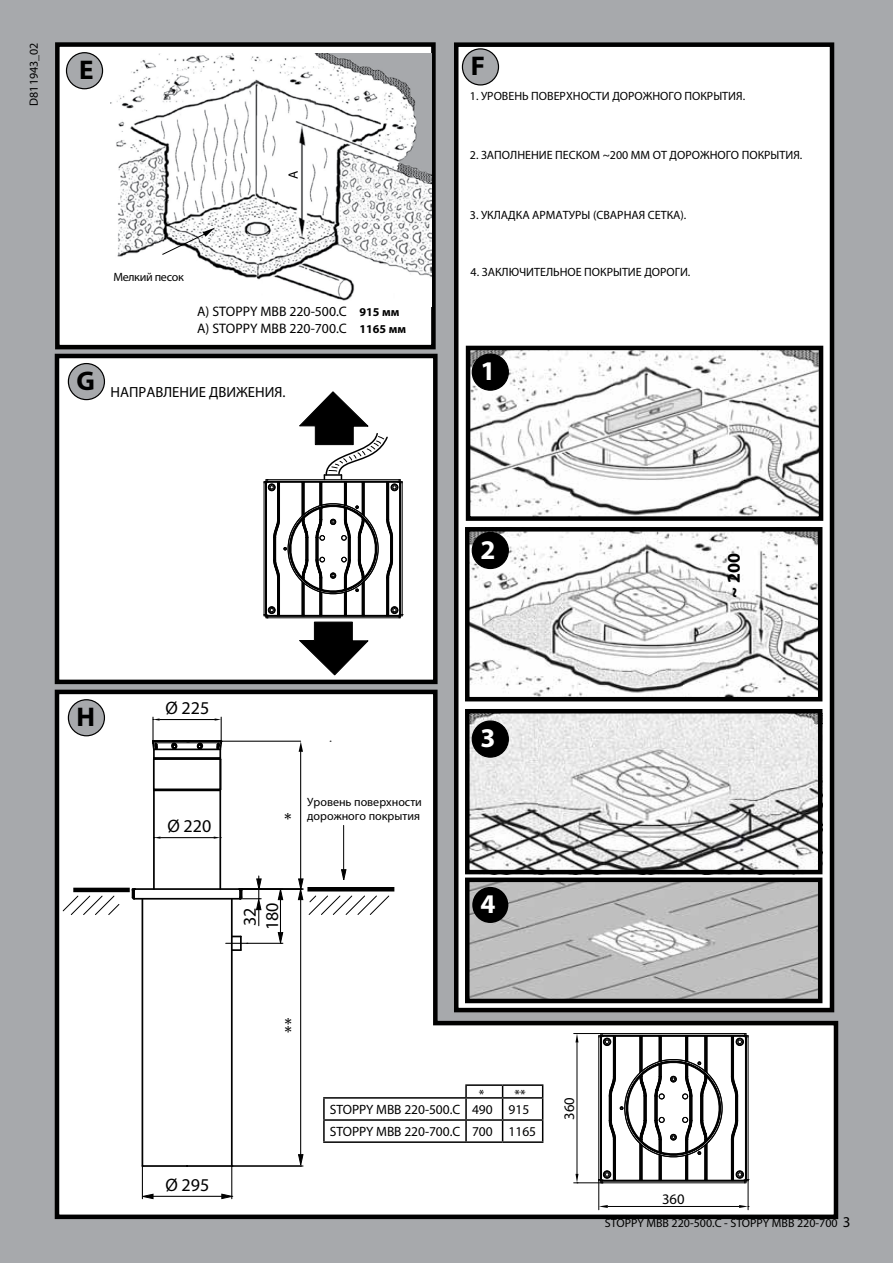
<style>
.page{position:relative;width:893px;height:1263px;background:#a7a9ac}
.page>*{position:absolute;margin:0;border:0;box-sizing:border-box;transform-origin:0 0}
.t1{font:700 27.15px "Myriad Pro";color:#000}
.t2{font:700 27.15px "Myriad Pro";color:#fff}
.t3{font:18px "Myriad Pro";color:#000}
.t4{font:700 18px "Myriad Pro";color:#000}
.t5{font:14.7px "Myriad Pro";color:#000}
.t6{font:13.8px/16.5px "Myriad Pro";color:#000}
.t7{font:13.5px/15px "Myriad Pro";letter-spacing:-.005em;color:#000;text-align:right}
.t8{font:12px "Myriad Pro";color:#000}
.t9{font:12px "Myriad Pro";letter-spacing:-.025em;color:#000}
.s1{font-weight:700;font-size:12px}
.s2{font-size:15px}
</style>
<div class="page">
<div style="left:456px;top:45px;width:376px;height:965px;background:#fff"></div>
<div style="left:454px;top:42px;width:380px;height:970px;border:5px solid #000"></div>
<img style="left:471px;top:533px;width:345px;height:154px">
<img style="left:472px;top:352px;width:345px;height:163px">
<div style="left:55px;top:42px;width:381px;height:307px;background:#fff;border:5px solid #000"></div>
<div style="left:66px;top:53px;width:37px;height:36px;background:#a7a9ac;border-radius:50%"></div>
<div style="left:66px;top:52px;width:37px;height:37px;border:1px solid #000;border-radius:50%"></div>
<div style="left:55px;top:354px;width:383px;height:330px;background:#fff;border:5px solid #000"></div>
<svg style="left:54px;top:687px;width:785px;height:533px;background:#e1e1e1"></svg>
<div style="left:462px;top:49px;width:36px;height:36px;background:#a7a9ac;border-radius:50%"></div>
<div style="left:462px;top:48px;width:37px;height:38px;border:1px solid #000;border-radius:50%"></div>
<div style="left:68px;top:364px;width:36px;height:36px;background:#a7a9ac;border-radius:50%"></div>
<div style="left:68px;top:363px;width:37px;height:37px;border:1px solid #000;border-radius:50%"></div>
<div style="left:68px;top:700px;width:36px;height:36px;background:#a7a9ac;border-radius:50%"></div>
<div style="left:68px;top:699px;width:37px;height:37px;border:1px solid #000;border-radius:50%"></div>
<div style="left:466px;top:346px;width:357px;height:175px;border:5px solid #000"></div>
<div style="left:465px;top:527px;width:357px;height:174px;border:5px solid #000"></div>
<div style="left:465px;top:709px;width:357px;height:165px;border:5px solid #000"></div>
<div style="left:465px;top:877px;width:357px;height:126px;border:5px solid #000"></div>
<div style="left:472px;top:354px;width:36px;height:36px;background:#000;border-radius:50%"></div>
<div style="left:472px;top:353px;width:37px;height:38px;border:1px solid #000;border-radius:50%"></div>
<div style="left:472px;top:532px;width:36px;height:36px;background:#000;border-radius:50%"></div>
<div style="left:472px;top:532px;width:37px;height:37px;border:1px solid #000;border-radius:50%"></div>
<div style="left:472px;top:721px;width:36px;height:36px;background:#000;border-radius:50%"></div>
<div style="left:472px;top:720px;width:37px;height:38px;border:1px solid #000;border-radius:50%"></div>
<div style="left:472px;top:887px;width:36px;height:36px;background:#000;border-radius:50%"></div>
<img style="left:110px;top:54px;width:322px;height:252px">
<svg style="left:161px;top:228px;width:54px;height:27px"></svg>
<hr style="left:343px;top:825px;width:1px;height:49px;background:#000">
<hr style="left:307px;top:887px;width:87px;height:4px;background:#000">
<hr style="left:73px;top:888px;width:57px;height:4px;background:#000">
<svg style="left:62px;top:895px;width:58px;height:20px"></svg>
<hr style="left:134px;top:898px;width:106px;height:2px;background:#000">
<hr style="left:135px;top:888px;width:104px;height:2px;background:#000">
<hr style="left:187px;top:1165px;width:45px;height:2px;background:#000">
<hr style="left:142px;top:1165px;width:45px;height:2px;background:#000">
<hr style="left:142px;top:899px;width:1px;height:267px;background:#000">
<hr style="left:231px;top:950px;width:2px;height:216px;background:#000">
<hr style="left:231px;top:899px;width:2px;height:37px;background:#000">
<hr style="left:154px;top:757px;width:66px;height:2px;background:#000">
<hr style="left:154px;top:789px;width:66px;height:2px;background:#000">
<hr style="left:154px;top:748px;width:66px;height:2px;background:#000">
<hr style="left:153px;top:790px;width:2px;height:99px;background:#000">
<hr style="left:219px;top:790px;width:2px;height:99px;background:#000">
<hr style="left:153px;top:740px;width:33px;height:2px;background:#000">
<hr style="left:190px;top:740px;width:31px;height:2px;background:#000">
<hr style="left:154px;top:758px;width:66px;height:2px;background:#000">
<hr style="left:154px;top:788px;width:66px;height:2px;background:#000">
<hr style="left:153px;top:759px;width:2px;height:30px;background:#000">
<hr style="left:220px;top:759px;width:1px;height:30px;background:#000">
<svg style="left:170px;top:738px;width:34px;height:13px"></svg>
<hr style="left:153px;top:742px;width:68px;height:1px;background:#000">
<svg style="left:131px;top:887px;width:6px;height:13px"></svg>
<hr style="left:300px;top:747px;width:1px;height:135px;background:#000">
<hr style="left:247px;top:943px;width:36px;height:1px;background:#000">
<hr style="left:280px;top:895px;width:1px;height:42px;background:#000">
<svg style="left:226px;top:936px;width:22px;height:15px"></svg>
<hr style="left:300px;top:895px;width:1px;height:264px;background:#000">
<hr style="left:160px;top:837px;width:54px;height:1px;background:#000">
<svg style="left:214px;top:836px;width:6px;height:3px"></svg>
<svg style="left:154px;top:836px;width:6px;height:3px"></svg>
<hr style="left:152px;top:717px;width:2px;height:24px;background:#000">
<hr style="left:160px;top:719px;width:55px;height:1px;background:#000">
<svg style="left:151px;top:739px;width:8px;height:20px"></svg>
<svg style="left:153px;top:718px;width:7px;height:3px"></svg>
<hr style="left:142px;top:1166px;width:1px;height:33px;background:#000">
<hr style="left:231px;top:1166px;width:1px;height:33px;background:#000">
<hr style="left:149px;top:1196px;width:76px;height:1px;background:#000">
<hr style="left:232px;top:1165px;width:69px;height:1px;background:#000">
<hr style="left:242px;top:888px;width:59px;height:1px;background:#000">
<hr style="left:221px;top:741px;width:80px;height:1px;background:#000">
<svg style="left:215px;top:717px;width:9px;height:43px"></svg>
<svg style="left:278px;top:889px;width:5px;height:11px"></svg>
<svg style="left:298px;top:869px;width:92px;height:46px;background:#d5d5d5"></svg>
<svg style="left:237px;top:876px;width:24px;height:50px"></svg>
<svg style="left:278px;top:932px;width:5px;height:12px"></svg>
<svg style="left:221px;top:1194px;width:12px;height:5px"></svg>
<svg style="left:298px;top:1154px;width:5px;height:13px"></svg>
<svg style="left:141px;top:1194px;width:12px;height:5px"></svg>
<svg style="left:299px;top:742px;width:4px;height:10px"></svg>
<hr style="left:598px;top:1179px;width:1px;height:31px;background:#000">
<hr style="left:748px;top:1179px;width:1px;height:31px;background:#000">
<hr style="left:608px;top:1206px;width:131px;height:1px;background:#000">
<svg style="left:599px;top:1205px;width:9px;height:3px"></svg>
<svg style="left:574px;top:1033px;width:175px;height:150px;background:#c2c2c2"></svg>
<svg style="left:739px;top:1205px;width:10px;height:3px"></svg>
<svg style="left:264px;top:391px;width:139px;height:285px"></svg>
<hr style="left:465px;top:1084px;width:38px;height:2px;background:#000">
<svg style="left:465px;top:1086px;width:2px;height:11px"></svg>
<hr style="left:503px;top:1084px;width:40px;height:2px;background:#000">
<hr style="left:323px;top:1097px;width:143px;height:2px;background:#000">
<hr style="left:323px;top:1099px;width:2px;height:20px;background:#000">
<hr style="left:466px;top:1097px;width:37px;height:2px;background:#000">
<hr style="left:465px;top:1099px;width:2px;height:20px;background:#000">
<hr style="left:503px;top:1097px;width:40px;height:2px;background:#000">
<hr style="left:323px;top:1119px;width:143px;height:2px;background:#000">
<hr style="left:323px;top:1121px;width:2px;height:20px;background:#000">
<hr style="left:466px;top:1119px;width:37px;height:2px;background:#000">
<hr style="left:465px;top:1121px;width:2px;height:20px;background:#000">
<hr style="left:503px;top:1119px;width:40px;height:2px;background:#000">
<svg style="left:502px;top:1086px;width:1px;height:55px"></svg>
<svg style="left:542px;top:1086px;width:1px;height:55px"></svg>
<hr style="left:323px;top:1141px;width:143px;height:2px;background:#000">
<hr style="left:466px;top:1141px;width:37px;height:2px;background:#000">
<hr style="left:503px;top:1141px;width:40px;height:2px;background:#000">
<p class="t8" style="left:26px;top:106px;width:65px;rotate:-90deg">D811943_02</p>
<h1 class="t1" style="left:79px;top:52px;width:16px">E</h1>
<h1 class="t1" style="left:471px;top:48px;width:16px">F</h1>
<p class="t8" style="left:470px;top:89px;width:277px">1. УРОВЕНЬ ПОВЕРХНОСТИ ДОРОЖНОГО ПОКРЫТИЯ.</p>
<p class="t7" style="left:286px;top:179px;width:10px;rotate:-90deg">A</p>
<h1 class="t1" style="left:77px;top:363px;width:20px">G</h1>
<p class="t9" style="left:113px;top:270px;width:72px">Мелкий песок</p>
<p class="t6" style="left:197px;top:303px;width:210px">A) STOPPY MBB 220-500.C <span class="s1">915 мм<br></span>A) STOPPY MBB 220-700.C <span class="s1">1165 мм</span></p>
<p class="t5" style="left:110px;top:383px;width:177px">НАПРАВЛЕНИЕ ДВИЖЕНИЯ.</p>
<p class="t8" style="left:470px;top:147px;width:334px">2. ЗАПОЛНЕНИЕ ПЕСКОМ ~200 MM ОТ ДОРОЖНОГО ПОКРЫТИЯ.</p>
<p class="t8" style="left:470px;top:207px;width:218px">3. УКЛАДКА АРМАТУРЫ (СВАРНАЯ СЕТКА).</p>
<p class="t8" style="left:471px;top:265px;width:221px">4. ЗАКЛЮЧИТЕЛЬНОЕ ПОКРЫТИЕ ДОРОГИ.</p>
<h1 class="t2" style="left:480px;top:354px;width:17px">1</h1>
<h1 class="t1" style="left:77px;top:699px;width:20px">H</h1>
<h1 class="t2" style="left:480px;top:532px;width:17px">2</h1>
<h2 class="t4" style="left:722px;top:598px;width:46px;rotate:-90deg">~ 200</h2>
<h2 class="t3" style="left:165px;top:697px;width:46px">Ø 225</h2>
<h2 class="t3" style="left:167px;top:815px;width:46px">Ø 220</h2>
<p class="t8" style="left:307px;top:794px;width:116px">Уровень поверхности</p>
<h2 class="t3" style="left:280px;top:820px;width:9px;rotate:-90deg">*</h2>
<p class="t8" style="left:307px;top:808px;width:114px">дорожного покрытия</p>
<h2 class="t3" style="left:239px;top:926px;width:20px;rotate:-90deg">32</h2>
<h2 class="t3" style="left:261px;top:930px;width:29px;rotate:-90deg">180</h2>
<h1 class="t2" style="left:480px;top:720px;width:17px">3</h1>
<h1 class="t2" style="left:480px;top:886px;width:17px">4</h1>
<h2 class="t3" style="left:165px;top:1173px;width:46px">Ø 295</h2>
<h2 class="t3" style="left:280px;top:1033px;width:16px;rotate:-90deg">**</h2>
<p class="t7" style="left:330px;top:1087px;width:201px">* **<br>STOPPY MBB 220-500.C 490 915</p>
<p class="t7" style="left:330px;top:1124px;width:208px">STOPPY MBB 220-700.C 700 1165</p>
<p class="t5" style="left:560px;top:1119px;width:24px;rotate:-90deg">360</p>
<p class="t5" style="left:662px;top:1189px;width:24px">360</p>
<p class="t8" style="left:605px;top:1216px;width:247px">STOPPY MBB 220-500.C - STOPPY MBB 220-700 <span class="s2">3</span></p>
</div>
